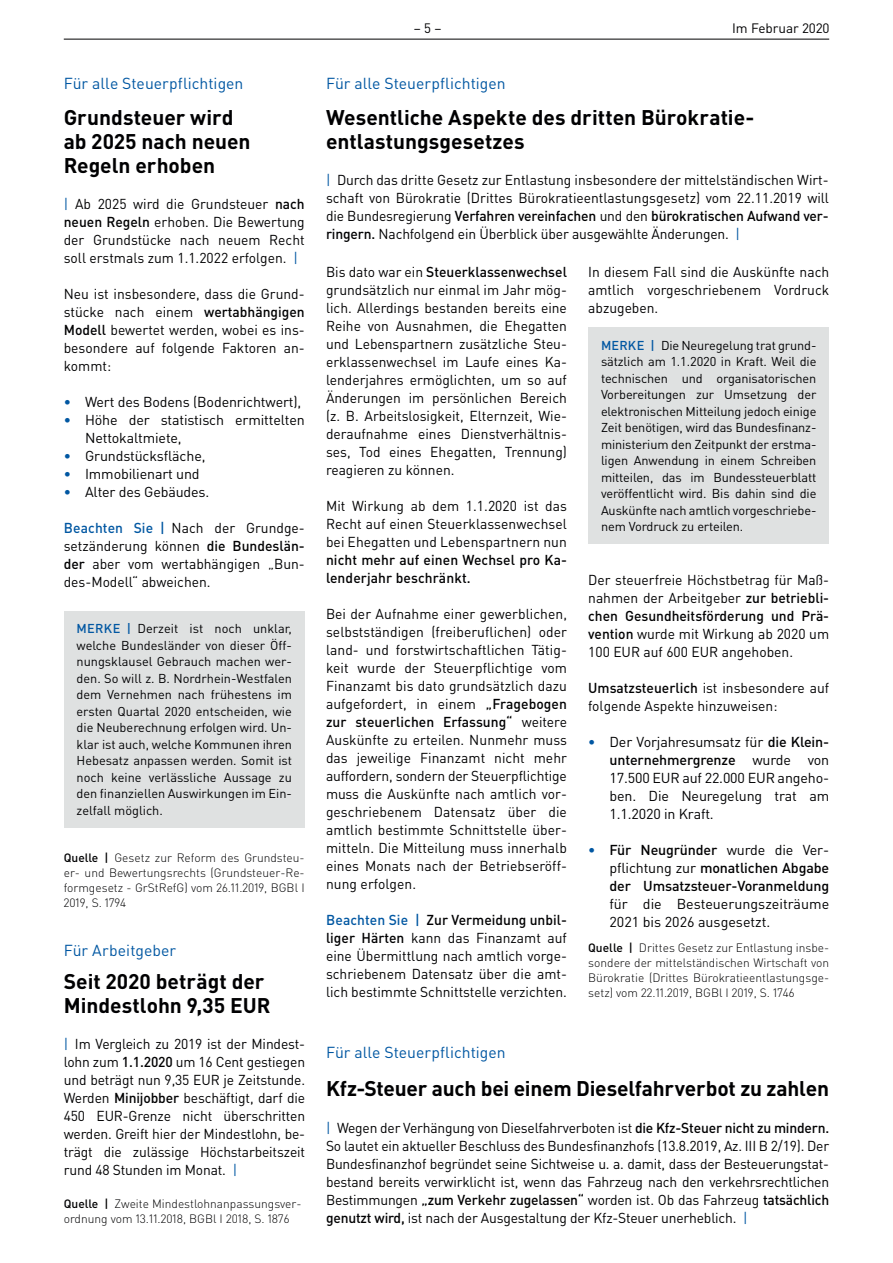
<style>
.page{position:relative;width:893px;height:1263px;background:#fff}
.page>*{position:absolute;margin:0;border:0;box-sizing:border-box;transform-origin:0 0}
.t1{font:700 21px/24px "DIN Pro";letter-spacing:-.005em;color:#000002}
.t2{font:15.75px "DIN Pro";color:#0157a2}
.t3{font:14.25px/18px "DIN Pro";color:#000002;text-align:justify}
.t4{font:500 14.25px/18px "DIN Pro";letter-spacing:-.01em;color:#000002;text-align:justify}
.t5{font:500 14.25px/18px "DIN Pro";letter-spacing:.01em;color:#000002}
.t6{font:13.5px "DIN Pro";color:#000002}
.t7{font:12.75px/16.5px "DIN Pro";letter-spacing:-.01em;color:#000002;text-align:justify}
.t8{font:300 12px/15px "DIN Pro";color:#000002;text-align:justify}
.s1{color:#0157a2}
.s2{font-weight:500}
.s3{font-weight:500;color:#0157a2}
.s4{font-weight:400}
</style>
<div class="page">
<hr style="left:64px;top:39px;width:765px;height:1px;background:#000002">
<div style="left:588px;top:327px;width:241px;height:217px;background:#dfe1e1"></div>
<div style="left:64px;top:611px;width:241px;height:216px;background:#dfe1e1"></div>
<p class="t2" style="left:64px;top:73px;width:181px">Für alle Steuerpflichtigen</p>
<h1 class="t1" style="left:64px;top:105px;width:188px">Grundsteuer wird ab 2025 nach neuen<br>Regeln erhoben</h1>
<p class="t3" style="left:64px;top:195px;width:242px"><span class="s1">|</span> Ab 2025 wird die Grundsteuer <span class="s2">nach neuen Regeln</span> erhoben. Die Bewertung der Grundstücke nach neuem Recht soll erstmals zum 1.1.2022 erfolgen. <span class="s1">|</span></p>
<p class="t3" style="left:64px;top:285px;width:242px">Neu ist insbesondere, dass die Grund&shy;stücke nach einem <span class="s2">wertabhängigen Modell</span> bewertet werden, wobei es ins&shy;besondere auf folgende Faktoren an&shy;kommt:</p>
<p class="t3" style="left:64px;top:393px;width:239px"><span class="s3">•</span> Wert des Bodens (Bodenrichtwert),</p>
<p class="t3" style="left:85px;top:411px;width:221px;text-indent:-21px"><span class="s3">•</span> Höhe der statistisch ermittelten<br>Nettokaltmiete,</p>
<p class="t3" style="left:64px;top:447px;width:143px"><span class="s3">•</span> Grundstücksfläche,</p>
<p class="t3" style="left:64px;top:465px;width:137px"><span class="s3">•</span> Immobilienart und</p>
<p class="t3" style="left:64px;top:483px;width:147px"><span class="s3">•</span> Alter des Gebäudes.</p>
<p class="t3" style="left:64px;top:519px;width:242px"><span class="s3">Beachten Sie |</span> Nach der Grundge&shy;setzänderung können <span class="s2">die Bundeslän&shy;der</span> aber vom wertabhängigen „Bun&shy;des-Modell“ abweichen.</p>
<p class="t7" style="left:77px;top:620px;width:217px"><span class="s3">MERKE |</span> Derzeit ist noch unklar, welche Bundesländer von dieser Öff&shy;nungsklausel Gebrauch machen wer&shy;den. So will z. B. Nordrhein-Westfalen dem Vernehmen nach frühestens im ersten Quartal 2020 entscheiden, wie die Neuberechnung erfolgen wird. Un&shy;klar ist auch, welche Kommunen ihren Hebesatz anpassen werden. Somit ist noch keine verlässliche Aussage zu den finanziellen Auswirkungen im Ein&shy;zelfall möglich.</p>
<p class="t8" style="left:64px;top:850px;width:242px"><span class="s2">Quelle |</span> Gesetz zur Reform des Grundsteu&shy;er- und Bewertungsrechts (Grundsteuer-Re&shy;formgesetz - GrStRefG) vom 26.11.2019, BGBl I 2019, S. 1794</p>
<p class="t2" style="left:64px;top:940px;width:114px">Für Arbeitgeber</p>
<h1 class="t1" style="left:64px;top:969px;width:208px">Seit 2020 beträgt der<br>Mindestlohn 9,35 EUR</h1>
<p class="t3" style="left:64px;top:1035px;width:243px"><span class="s1">|</span> Im Vergleich zu 2019 ist der Mindest&shy;lohn zum <span class="s2">1.1.2020</span> um 16 Cent gestiegen und beträgt nun 9,35 EUR je Zeitstunde.<br>Werden <span class="s2">Minijobber</span> beschäftigt, darf die 450 EUR-Grenze nicht überschritten werden. Greift hier der Mindestlohn, be&shy;trägt die zulässige Höchstarbeitszeit rund 48 Stunden im Monat. <span class="s1">|</span></p>
<p class="t8" style="left:64px;top:1196px;width:239px"><span class="s2">Quelle |</span> Zweite Mindestlohnanpassungsver&shy;ordnung vom 13.11.2018, BGBl I 2018, S. 1876</p>
<p class="t6" style="left:414px;top:19px;width:29px">– 5 –</p>
<p class="t6" style="left:732px;top:19px;width:99px">Im Februar 2020</p>
<p class="t2" style="left:326px;top:73px;width:181px">Für alle Steuerpflichtigen</p>
<h1 class="t1" style="left:326px;top:105px;width:430px">Wesentliche Aspekte des dritten Bürokratie&shy;entlastungsgesetzes</h1>
<p class="t3" style="left:326px;top:171px;width:504px"><span class="s1">|</span> Durch das dritte Gesetz zur Entlastung insbesondere der mittelständischen Wirt&shy;schaft von Bürokratie (Drittes Bürokratieentlastungsgesetz) vom 22.11.2019 will die Bundesregierung <span class="s2">Verfahren vereinfachen</span> und den <span class="s2">bürokratischen Aufwand ver&shy;ringern.</span> Nachfolgend ein Überblick über ausgewählte Änderungen. <span class="s1">|</span></p>
<p class="t3" style="left:326px;top:262px;width:242px">Bis dato war ein <span class="s2">Steuerklassenwechsel </span>grundsätzlich nur einmal im Jahr mög&shy;lich. Allerdings bestanden bereits eine Reihe von Ausnahmen, die Ehegatten und Lebenspartnern zusätzliche Steu&shy;erklassenwechsel im Laufe eines Ka&shy;lenderjahres ermöglichten, um so auf Änderungen im persönlichen Bereich (z. B. Arbeitslosigkeit, Elternzeit, Wie&shy;deraufnahme eines Dienstverhältnis&shy;ses, Tod eines Ehegatten, Trennung) reagieren zu können.</p>
<p class="t3" style="left:326px;top:496px;width:242px">Mit Wirkung ab dem 1.1.2020 ist das Recht auf einen Steuerklassenwechsel bei Ehegatten und Lebenspartnern nun</p>
<p class="t5" style="left:326px;top:550px;width:242px">nicht mehr auf einen Wechsel pro Ka&shy;lenderjahr beschränkt.</p>
<p class="t3" style="left:326px;top:604px;width:242px">Bei der Aufnahme einer gewerblichen, selbstständigen (freiberuflichen) oder land- und forstwirtschaftlichen Tätig&shy;keit wurde der Steuerpflichtige vom Finanzamt bis dato grundsätzlich dazu aufgefordert, in einem <span class="s2">„Fragebogen zur steuerlichen Erfassung“</span> weitere Auskünfte zu erteilen. Nunmehr muss das jeweilige Finanzamt nicht mehr auffordern, sondern der Steuerpflichtige muss die Auskünfte nach amtlich vor&shy;geschriebenem Datensatz über die amtlich bestimmte Schnittstelle über&shy;mitteln. Die Mitteilung muss innerhalb eines Monats nach der Betriebseröff&shy;nung erfolgen.</p>
<p class="t3" style="left:326px;top:910px;width:242px"><span class="s3">Beachten Sie |</span> <span class="s2">Zur Vermeidung unbil&shy;liger Härten</span> kann das Finanzamt auf eine Übermittlung nach amtlich vorge&shy;schriebenem Datensatz über die amt&shy;lich bestimmte Schnittstelle verzichten.</p>
<p class="t3" style="left:588px;top:262px;width:242px">In diesem Fall sind die Auskünfte nach amtlich vorgeschriebenem Vordruck abzugeben.</p>
<p class="t7" style="left:601px;top:337px;width:217px"><span class="s3">MERKE |</span> Die Neuregelung trat grund&shy;sätzlich am 1.1.2020 in Kraft. Weil die technischen und organisatorischen Vorbereitungen zur Umsetzung der elektronischen Mitteilung jedoch einige Zeit benötigen, wird das Bundesfinanz&shy;ministerium den Zeitpunkt der erstma&shy;ligen Anwendung in einem Schreiben mitteilen, das im Bundessteuerblatt veröffentlicht wird. Bis dahin sind die Auskünfte nach amtlich vorgeschriebe&shy;nem Vordruck zu erteilen.</p>
<p class="t3" style="left:588px;top:571px;width:242px">Der steuerfreie Höchstbetrag für Maß&shy;nahmen der Arbeitgeber <span class="s2">zur betriebli&shy;chen Gesundheitsförderung und Prä&shy;vention</span> wurde mit Wirkung ab 2020 um 100 EUR auf 600 EUR angehoben.</p>
<p class="t3" style="left:588px;top:679px;width:242px"><span class="s2">Umsatzsteuerlich</span> ist insbesondere auf folgende Aspekte hinzuweisen:</p>
<p class="t3" style="left:609px;top:733px;width:221px;text-indent:-21px"><span class="s3">•</span> Der Vorjahresumsatz für <span class="s2">die Klein&shy;unternehmergrenze</span> wurde von 17.500 EUR auf 22.000 EUR angeho&shy;ben. Die Neuregelung trat am 1.1.2020 in Kraft.</p>
<p class="t4" style="left:609px;top:841px;width:221px;text-indent:-21px"><span class="s1">•</span> Für Neugründer <span class="s4">wurde die Ver&shy;pflichtung zur</span> monatlichen Abgabe der Umsatzsteuer-Voranmeldung</p>
<p class="t3" style="left:609px;top:895px;width:221px">für die Besteuerungszeiträume<br>2021 bis 2026 ausgesetzt.</p>
<p class="t8" style="left:588px;top:939px;width:242px"><span class="s2">Quelle |</span> Drittes Gesetz zur Entlastung insbe&shy;sondere der mittelständischen Wirtschaft von Bürokratie (Drittes Bürokratieentlastungsge&shy;setz) vom 22.11.2019, BGBl I 2019, S. 1746</p>
<p class="t2" style="left:326px;top:1042px;width:181px">Für alle Steuerpflichtigen</p>
<h1 class="t1" style="left:326px;top:1075px;width:505px">Kfz-Steuer auch bei einem Dieselfahrverbot zu zahlen</h1>
<p class="t3" style="left:326px;top:1119px;width:505px"><span class="s1">|</span> Wegen der Verhängung von Dieselfahrverboten ist <span class="s2">die Kfz-Steuer nicht zu mindern.<br></span>So lautet ein aktueller Beschluss des Bundesfinanzhofs (13.8.2019, Az. III B 2/19). Der Bundesfinanzhof begründet seine Sichtweise u. a. damit, dass der Besteuerungstat&shy;bestand bereits verwirklicht ist, wenn das Fahrzeug nach den verkehrsrechtlichen Bestimmungen <span class="s2">„zum Verkehr zugelassen“</span> worden ist. Ob das Fahrzeug <span class="s2">tatsächlich genutzt wird,</span> ist nach der Ausgestaltung der Kfz-Steuer unerheblich. <span class="s1">|</span></p>
</div>
